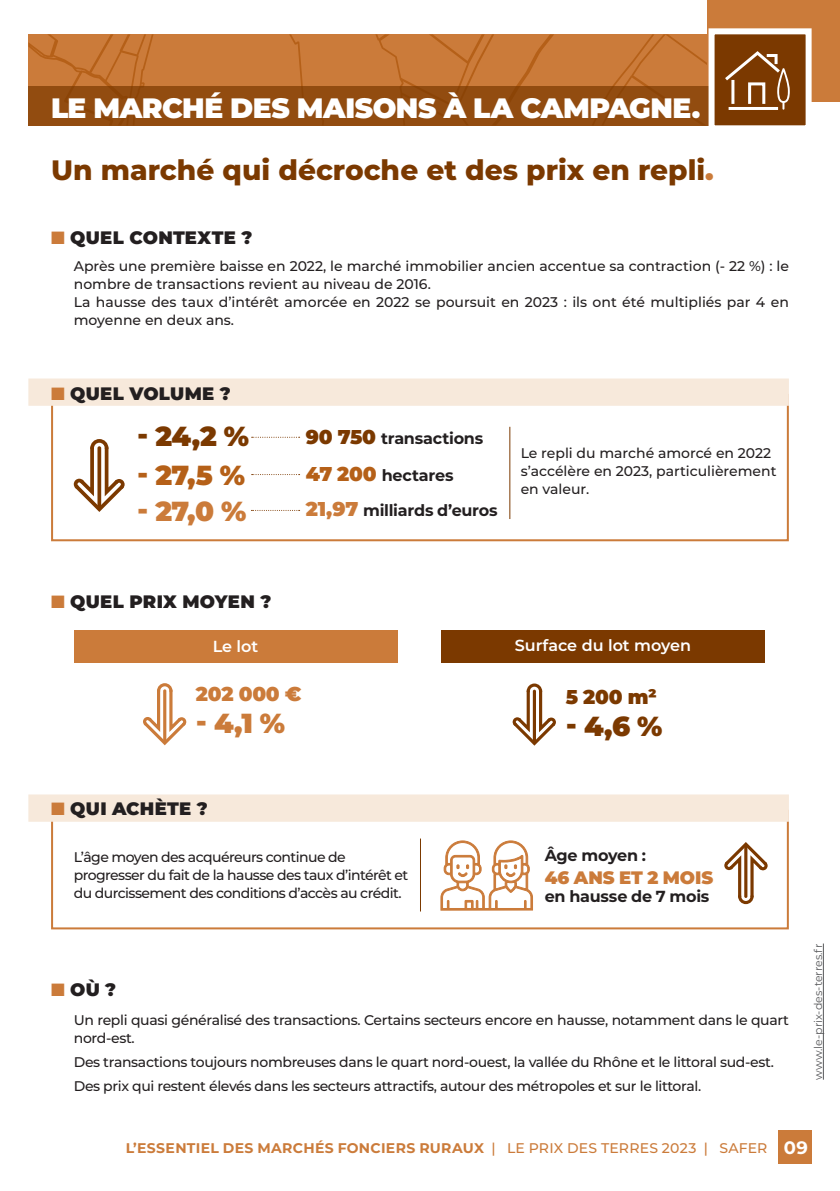
<style>
.page{position:relative;width:840px;height:1191px;background:#fff}
.page>*{position:absolute;margin:0;border:0;box-sizing:border-box;transform-origin:0 0}
.t1{font:800 28px "Montserrat";color:#7b3900}
.t2{font:900 28px "Montserrat";letter-spacing:-.015em;color:#fff}
.t3{font:900 27.6px "Montserrat";color:#7b3900}
.t4{font:900 27.6px "Montserrat";color:#cb7b3a}
.t5{font:900 27.6px "Montserrat";color:#b56018}
.t6{font:900 20px "Montserrat";letter-spacing:-.01em;color:#cb7b3a}
.t7{font:900 20px "Montserrat";color:#7b3900}
.t8{font:900 18px "Montserrat";letter-spacing:.015em;color:#231f20}
.t9{font:900 18px "Montserrat";letter-spacing:-.005em;color:#cb7b3a}
.t10{font:700 16px "Montserrat";letter-spacing:-.015em;color:#231f20}
.t11{font:600 16px "Montserrat";color:#fff}
.t12{font:500 14px/18px "Montserrat";letter-spacing:-.025em;color:#231f20}
.t13{font:500 14px/18px "Montserrat";color:#231f20}
.t14{font:700 14px "Montserrat";letter-spacing:.02em;color:#cb7b3a}
.t15{font:11px "Montserrat";color:#57585a}
.s1{font-weight:900;color:#cb7b3a}
.s2{color:#cb7b3a}
.s3{font-weight:900;font-size:20px;color:#7b3900}
.s4{font-weight:900;font-size:20px;color:#b56018}
.s5{font-weight:900;font-size:20px;color:#cb7b3a}
.s6{font-weight:500}
.s7{font-size:18px;color:#fff}
</style>
<div class="page">
<hr style="left:822px;top:943px;width:1px;height:136px;background:#57585a">
<div style="left:28px;top:34px;width:709px;height:91px;background:#cb7b3a"></div>
<svg style="left:28px;top:34px;width:275px;height:51px"></svg>
<div style="left:707px;top:0;width:132px;height:101px;background:#cb7b3a"></div>
<div style="left:28px;top:85px;width:709px;height:40px;background:#924c10"></div>
<div style="left:708px;top:28px;width:103px;height:103px;background:#7b3900;border:6px solid #fff"></div>
<div style="left:778px;top:1130px;width:33px;height:33px;background:#cb7b3a"></div>
<div style="left:441px;top:630px;width:323px;height:33px;background:#7b3900"></div>
<svg style="left:512px;top:683px;width:43px;height:62px"></svg>
<div style="left:74px;top:630px;width:323px;height:33px;background:#cb7b3a"></div>
<svg style="left:143px;top:683px;width:43px;height:62px"></svg>
<svg style="left:375px;top:34px;width:414px;height:91px"></svg>
<div style="left:51px;top:394px;width:737px;height:147px;border:2px solid #cb7b3a"></div>
<div style="left:28px;top:378px;width:760px;height:28px;background:#f7e9db;border:2px solid #f7e9db"></div>
<hr style="left:509px;top:427px;width:1px;height:92px;background:#7b3900">
<svg style="left:251px;top:437px;width:48px;height:1px"></svg>
<svg style="left:251px;top:474px;width:48px;height:1px"></svg>
<svg style="left:251px;top:510px;width:48px;height:1px"></svg>
<svg style="left:74px;top:439px;width:50px;height:73px"></svg>
<hr style="left:420px;top:838px;width:1px;height:73px;background:#7b3900">
<svg style="left:724px;top:842px;width:43px;height:62px"></svg>
<svg style="left:440px;top:840px;width:93px;height:71px"></svg>
<div style="left:51px;top:809px;width:737px;height:120px;border:2px solid #cb7b3a"></div>
<div style="left:28px;top:794px;width:760px;height:27px;background:#f7e9db;border:2px solid #f7e9db"></div>
<h1 class="t2" style="left:51px;top:87px;width:650px">LE MARCHÉ DES MAISONS À LA CAMPAGNE.</h1>
<h1 class="t1" style="left:51px;top:150px;width:663px">Un marché qui décroche et des prix en repli<span class="s1">.</span></h1>
<p class="t8" style="left:51px;top:224px;width:203px"><span class="s2">■</span> QUEL CONTEXTE ?</p>
<p class="t13" style="left:74px;top:256px;width:716px">Après une première baisse en 2022, le marché immobilier ancien accentue sa contraction (- 22 %) : le nombre de transactions revient au niveau de 2016.<br>La hausse des taux d’intérêt amorcée en 2022 se poursuit en 2023 : ils ont été multipliés par 4 en moyenne en deux ans.</p>
<p class="t8" style="left:51px;top:379px;width:181px"><span class="s2">■</span> QUEL VOLUME ?</p>
<h2 class="t3" style="left:137px;top:415px;width:113px">- 24,2 %</h2>
<p class="t10" style="left:305px;top:426px;width:179px"><span class="s3">90 750</span> transactions</p>
<p class="t10" style="left:305px;top:463px;width:149px"><span class="s4">47 200</span> hectares</p>
<p class="t10" style="left:305px;top:499px;width:193px"><span class="s5">21,97</span> milliards d’euros</p>
<h2 class="t5" style="left:137px;top:454px;width:109px">- 27,5 %</h2>
<h2 class="t4" style="left:137px;top:490px;width:111px">- 27,0 %</h2>
<p class="t13" style="left:520px;top:443px;width:257px">Le repli du marché amorcé en 2022 s’accélère en 2023, particulièrement en valeur.</p>
<p class="t8" style="left:51px;top:587px;width:222px"><span class="s2">■</span> QUEL PRIX MOYEN ?</p>
<p class="t11" style="left:212px;top:635px;width:47px">Le lot</p>
<h3 class="t6" style="left:196px;top:679px;width:107px">202 000 €</h3>
<h2 class="t4" style="left:196px;top:702px;width:91px">- 4,1 %</h2>
<p class="t8" style="left:51px;top:795px;width:158px"><span class="s2">■</span> QUI ACHÈTE ?</p>
<p class="t12" style="left:74px;top:847px;width:336px">L’âge moyen des acquéreurs continue de progresser du fait de la hausse des taux d’intérêt et du durcissement des conditions d’accès au crédit.</p>
<p class="t8" style="left:51px;top:975px;width:67px"><span class="s2">■</span> OÙ ?</p>
<p class="t11" style="left:514px;top:634px;width:178px">Surface du lot moyen</p>
<h3 class="t7" style="left:565px;top:682px;width:92px">5 200 m²</h3>
<h2 class="t3" style="left:565px;top:705px;width:98px">- 4,6 %</h2>
<p class="t10" style="left:544px;top:844px;width:103px">Âge moyen :</p>
<p class="t10" style="left:544px;top:884px;width:166px">en hausse de 7 mois</p>
<p class="t9" style="left:544px;top:864px;width:170px">46 ANS ET 2 MOIS</p>
<p class="t12" style="left:74px;top:1010px;width:716px">Un repli quasi généralisé des transactions. Certains secteurs encore en hausse, notamment dans le quart nord-est.</p>
<p class="t12" style="left:74px;top:1049px;width:701px;line-height:23.6px">Des transactions toujours nombreuses dans le quart nord-ouest, la vallée du Rhône et le littoral sud-est.<br>Des prix qui restent élevés dans les secteurs attractifs, autour des métropoles et sur le littoral.</p>
<p class="t15" style="left:810px;top:1079px;width:138px;rotate:-90deg">www.le-prix-des-terres.fr</p>
<p class="t14" style="left:126px;top:1138px;width:683px">L’ESSENTIEL DES MARCHÉS FONCIERS RURAUX <span class="s6">| LE PRIX DES TERRES 2023 | SAFER</span> <span class="s7">09</span></p>
</div>
